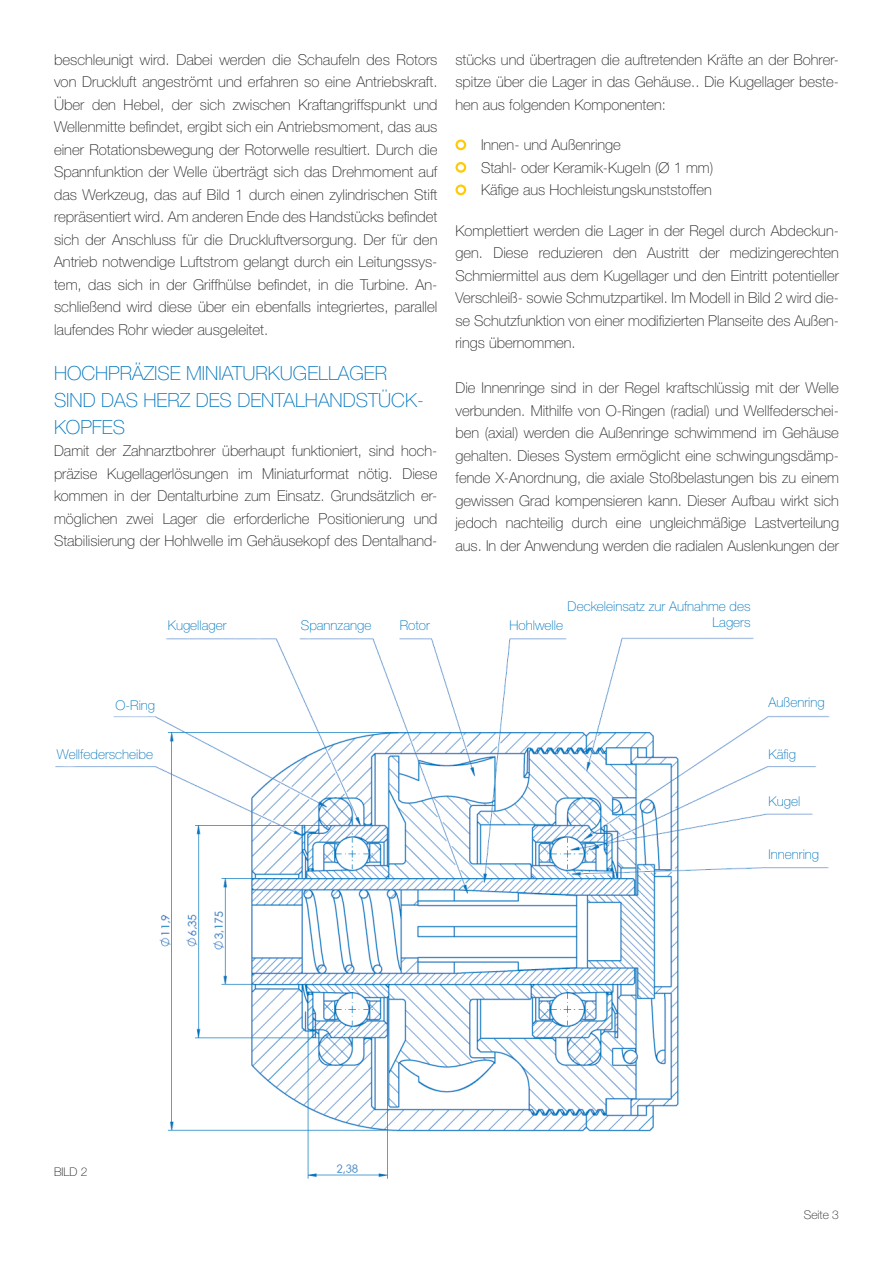
<style>
.page{position:relative;width:893px;height:1263px;background:#fff}
.page>*{position:absolute;margin:0;border:0;box-sizing:border-box;transform-origin:0 0}
.t1{font:100 19.5px/27px "Helvetica Neue LT Pro";color:#0076be}
.t2{font:100 15px/22.5px "Helvetica Neue LT Pro";color:#231f20;text-align:justify}
.t3{font:100 13.5px "Helvetica Neue LT Pro";color:#0076be}
.t4{font:100 12px "Helvetica Neue LT Pro";color:#231f20}
</style>
<div class="page">
<div style="left:455px;top:139px;width:11px;height:11px;border:2px solid #feca0a;border-radius:50%"></div>
<div style="left:455px;top:162px;width:11px;height:11px;border:2px solid #feca0a;border-radius:50%"></div>
<div style="left:455px;top:184px;width:11px;height:11px;border:2px solid #feca0a;border-radius:50%"></div>
<img style="left:55px;top:637px;width:775px;height:542px">
<p class="t2" style="left:54px;top:48px;width:385px">beschleunigt wird. Dabei werden die Schaufeln des Rotors von Druckluft angeströmt und erfahren so eine Antriebskraft.<br>Über den Hebel, der sich zwischen Kraftangriffspunkt und Wellenmitte befindet, ergibt sich ein Antriebsmoment, das aus einer Rotationsbewegung der Rotorwelle resultiert. Durch die Spannfunktion der Welle überträgt sich das Drehmoment auf das Werkzeug, das auf Bild 1 durch einen zylindrischen Stift repräsentiert wird. Am anderen Ende des Handstücks befindet sich der Anschluss für die Druckluftversorgung. Der für den Antrieb notwendige Luftstrom gelangt durch ein Leitungssys&shy;tem, das sich in der Griffhülse befindet, in die Turbine. An&shy;schließend wird diese über ein ebenfalls integriertes, parallel laufendes Rohr wieder ausgeleitet.</p>
<h1 class="t1" style="left:54px;top:359px;width:371px">HOCHPRÄZISE MINIATURKUGELLAGER<br>SIND DAS HERZ DES DENTALHANDSTÜCK-<br>KOPFES</h1>
<p class="t2" style="left:54px;top:439px;width:385px">Damit der Zahnarztbohrer überhaupt funktioniert, sind hoch&shy;präzise Kugellagerlösungen im Miniaturformat nötig. Diese kommen in der Dentalturbine zum Einsatz. Grundsätzlich er&shy;möglichen zwei Lager die erforderliche Positionierung und Stabilisierung der Hohlwelle im Gehäusekopf des Dentalhand-</p>
<p class="t2" style="left:455px;top:48px;width:385px">stücks und übertragen die auftretenden Kräfte an der Bohrer&shy;spitze über die Lager in das Gehäuse.. Die Kugellager beste&shy;hen aus folgenden Komponenten:</p>
<p class="t2" style="left:481px;top:133px;width:234px;text-align:left">Innen- und Außenringe<br>Stahl- oder Keramik-Kugeln (Ø 1 mm)<br>Käfige aus Hochleistungskunststoffen</p>
<p class="t2" style="left:455px;top:219px;width:385px">Komplettiert werden die Lager in der Regel durch Abdeckun&shy;gen. Diese reduzieren den Austritt der medizingerechten Schmiermittel aus dem Kugellager und den Eintritt potentieller Verschleiß- sowie Schmutzpartikel. Im Modell in Bild 2 wird die&shy;se Schutzfunktion von einer modifizierten Planseite des Außen&shy;rings übernommen.</p>
<p class="t2" style="left:455px;top:376px;width:385px">Die Innenringe sind in der Regel kraftschlüssig mit der Welle verbunden. Mithilfe von O-Ringen (radial) und Wellfederschei&shy;ben (axial) werden die Außenringe schwimmend im Gehäuse gehalten. Dieses System ermöglicht eine schwingungsdämp&shy;fende X-Anordnung, die axiale Stoßbelastungen bis zu einem gewissen Grad kompensieren kann. Dieser Aufbau wirkt sich jedoch nachteilig durch eine ungleichmäßige Lastverteilung aus. In der Anwendung werden die radialen Auslenkungen der</p>
<p class="t3" style="left:568px;top:598px;width:184px">Deckeleinsatz zur Aufnahme des</p>
<p class="t3" style="left:168px;top:617px;width:60px">Kugellager</p>
<p class="t3" style="left:115px;top:697px;width:41px">O-Ring</p>
<p class="t3" style="left:57px;top:746px;width:98px">Wellfederscheibe</p>
<p class="t3" style="left:400px;top:617px;width:32px">Rotor</p>
<p class="t3" style="left:712px;top:615px;width:40px">Lagers</p>
<p class="t3" style="left:301px;top:617px;width:72px">Spannzange</p>
<p class="t3" style="left:509px;top:617px;width:55px">Hohlwelle</p>
<p class="t3" style="left:769px;top:694px;width:58px">Außenring</p>
<p class="t3" style="left:769px;top:746px;width:29px">Käfig</p>
<p class="t3" style="left:769px;top:793px;width:33px">Kugel</p>
<p class="t3" style="left:769px;top:846px;width:52px">Innenring</p>
<p class="t4" style="left:54px;top:1164px;width:35px">BILD 2</p>
<p class="t4" style="left:804px;top:1208px;width:37px">Seite 3</p>
</div>
